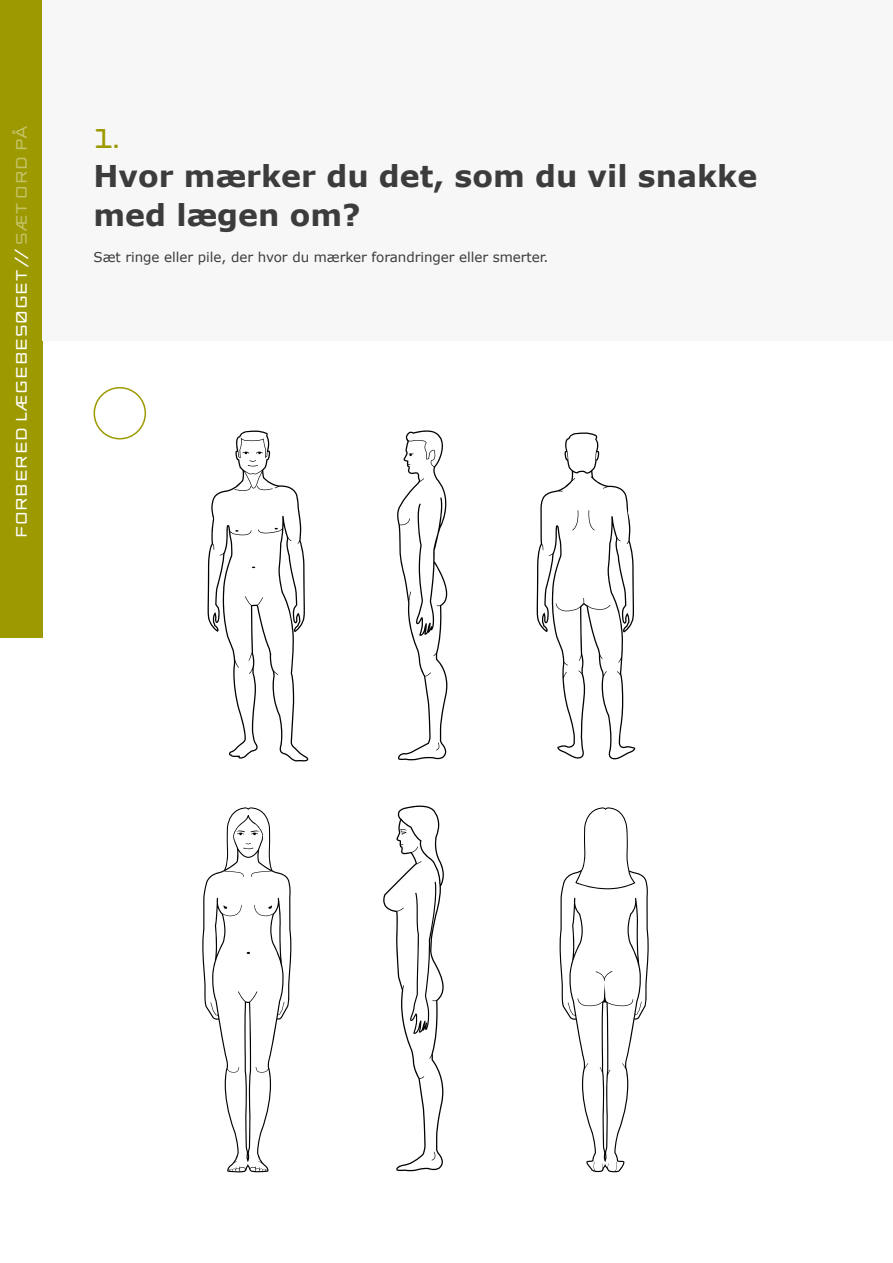
<style>
.page{position:relative;width:893px;height:1263px;background:#fff}
.page>*{position:absolute;margin:0;border:0;box-sizing:border-box;transform-origin:0 0}
.t1{font:700 30px/39px "Verdana";color:#3c3c3c}
.t2{font:27px "REGIONSJAELLANDLUKKET";color:#9c9a00}
.t3{font:15px "REGIONSJAELLANDLUKKET";letter-spacing:-.08em;color:#fff}
.t4{font:13.5px "Verdana";letter-spacing:-.005em;color:#3c3c3c}
.s1{color:#c4c266}
</style>
<div class="page">
<div style="left:0;top:0;width:43px;height:638px;background:#9c9a00"></div>
<div style="left:43px;top:0;width:850px;height:340px;background:#f7f7f7"></div>
<svg style="left:208px;top:431px;width:100px;height:330px"></svg>
<svg style="left:537px;top:432px;width:98px;height:327px"></svg>
<svg style="left:560px;top:807px;width:89px;height:365px"></svg>
<svg style="left:383px;top:805px;width:61px;height:366px"></svg>
<svg style="left:397px;top:430px;width:50px;height:330px"></svg>
<svg style="left:202px;top:807px;width:89px;height:365px"></svg>
<div style="left:94px;top:387px;width:52px;height:52px;border:2px solid #9c9a00;border-radius:50%"></div>
<p class="t3" style="left:12px;top:539px;width:415px;rotate:-90deg">FORBERED LÆGEBESØGET // <span class="s1">SÆT ORD PÅ</span></p>
<h2 class="t2" style="left:94px;top:122px;width:28px">1.</h2>
<h1 class="t1" style="left:94px;top:157px;width:665px">Hvor mærker du det, som du vil snakke med lægen om?</h1>
<p class="t4" style="left:94px;top:248px;width:456px">Sæt ringe eller pile, der hvor du mærker forandringer eller smerter.</p>
</div>
